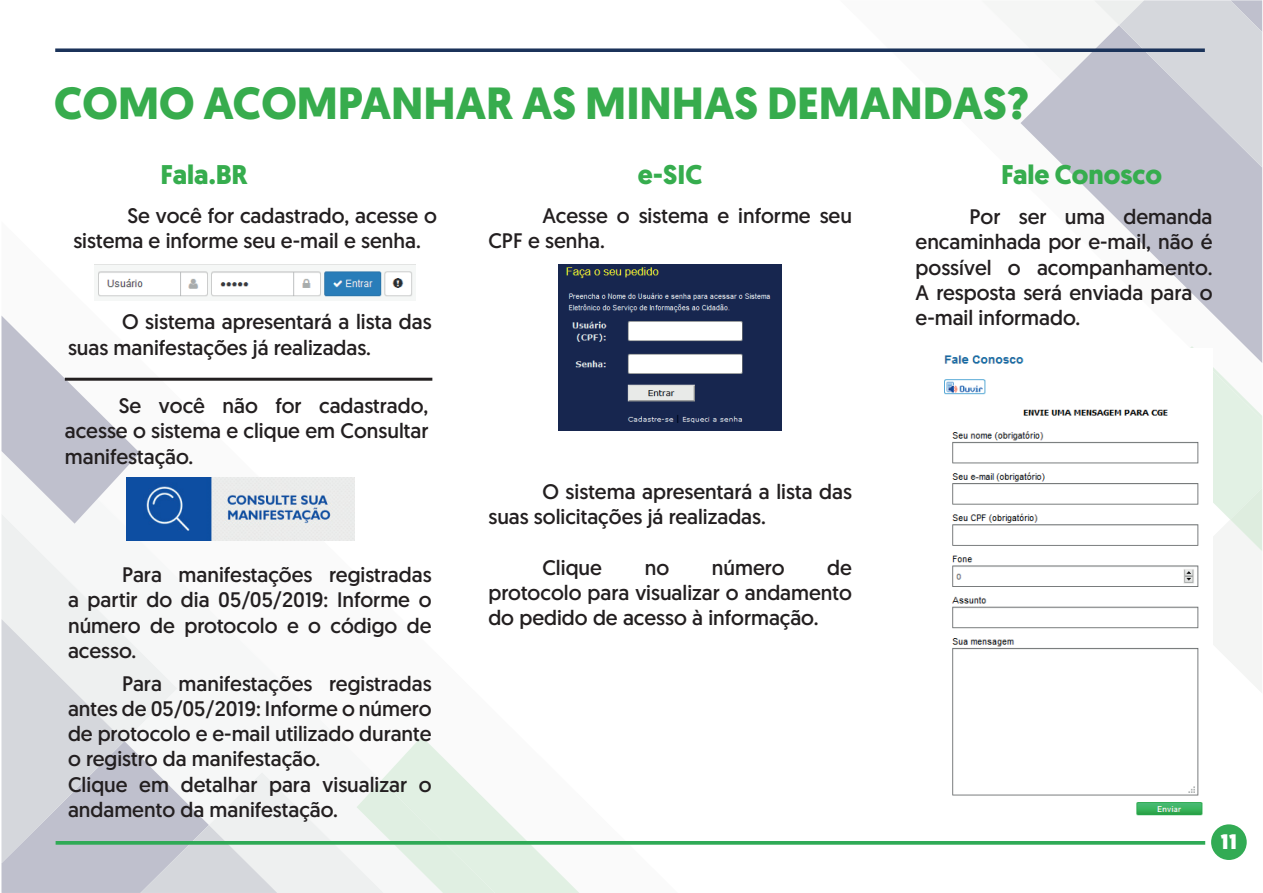
<style>
.page{position:relative;width:1263px;height:893px;background:#fff}
.page>*{position:absolute;margin:0;border:0;box-sizing:border-box;transform-origin:0 0}
.t1{font:700 45px "Geomanist";color:#37ac4d}
.t2{font:700 27px "Geomanist";color:#36ad4e}
.t3{font:21px/25.2px "Geomanist";color:#231f20}
.t4{font:900 21px "Geomanist";color:#fff}
</style>
<div class="page">
<svg style="left:1066px;top:168px;width:196px;height:178px;fill:#bfc0cd"></svg>
<svg style="left:1px;top:316px;width:578px;height:577px"></svg>
<svg style="left:1190px;top:346px;width:72px;height:346px"></svg>
<svg style="left:981px;top:0;width:281px;height:168px"></svg>
<hr style="left:55px;top:48px;width:1150px;height:3px;background:#1b335a">
<hr style="left:56px;top:842px;width:1149px;height:2px;background:#2faa56">
<div style="left:1211px;top:824px;width:36px;height:36px;background:#32ab54;border-radius:50%"></div>
<img style="left:95px;top:264px;width:320px;height:33px">
<img style="left:126px;top:478px;width:229px;height:62px">
<img style="left:558px;top:264px;width:224px;height:166px">
<img style="left:944px;top:349px;width:268px;height:467px">
<div style="left:65px;top:378px;width:367px;height:3px;border:2px solid #231f20"></div>
<h1 class="t1" style="left:54px;top:73px;width:976px">COMO ACOMPANHAR AS MINHAS DEMANDAS?</h1>
<p class="t2" style="left:161px;top:157px;width:89px">Fala.BR</p>
<p class="t2" style="left:638px;top:157px;width:66px">e-SIC</p>
<p class="t2" style="left:1001px;top:157px;width:162px">Fale Conosco</p>
<p class="t3" style="left:73px;top:202px;width:365px;text-indent:54px">Se você for cadastrado, acesse o sistema e informe seu e-mail e senha.</p>
<p class="t3" style="left:488px;top:202px;width:365px;text-indent:54px">Acesse o sistema e informe seu<br>CPF e senha.</p>
<p class="t3" style="left:915px;top:204px;width:298px;text-align:justify;text-indent:54px">Por ser uma demanda encaminhada por e-mail, não é possível o acompanhamento.<br>A resposta será enviada para o e-mail informado.</p>
<p class="t3" style="left:68px;top:309px;width:365px;text-indent:54px">O sistema apresentará a lista das suas manifestações já realizadas.</p>
<p class="t3" style="left:65px;top:393px;width:365px;text-align:justify;text-indent:54px">Se você não for cadastrado, acesse o sistema e clique em Consultar manifestação.</p>
<p class="t3" style="left:68px;top:562px;width:365px;text-align:justify;text-indent:54px">Para manifestações registradas a partir do dia 05/05/2019: Informe o número de protocolo e o código de acesso.</p>
<p class="t3" style="left:68px;top:670px;width:365px;text-indent:54px">Para manifestações registradas antes de 05/05/2019: Informe o número de protocolo e e-mail utilizado durante o registro da manifestação.<br>Clique em detalhar para visualizar o andamento da manifestação.</p>
<p class="t3" style="left:488px;top:479px;width:365px;text-indent:54px">O sistema apresentará a lista das suas solicitações já realizadas.</p>
<p class="t3" style="left:542px;top:554px;width:61px">Clique</p>
<p class="t3" style="left:645px;top:554px;width:26px">no</p>
<p class="t3" style="left:712px;top:554px;width:74px">número</p>
<p class="t3" style="left:488px;top:554px;width:365px;text-align:justify;text-indent:339px">de protocolo para visualizar o andamento do pedido de acesso à informação.</p>
<p class="t4" style="left:1221px;top:827px;width:18px">11</p>
</div>
